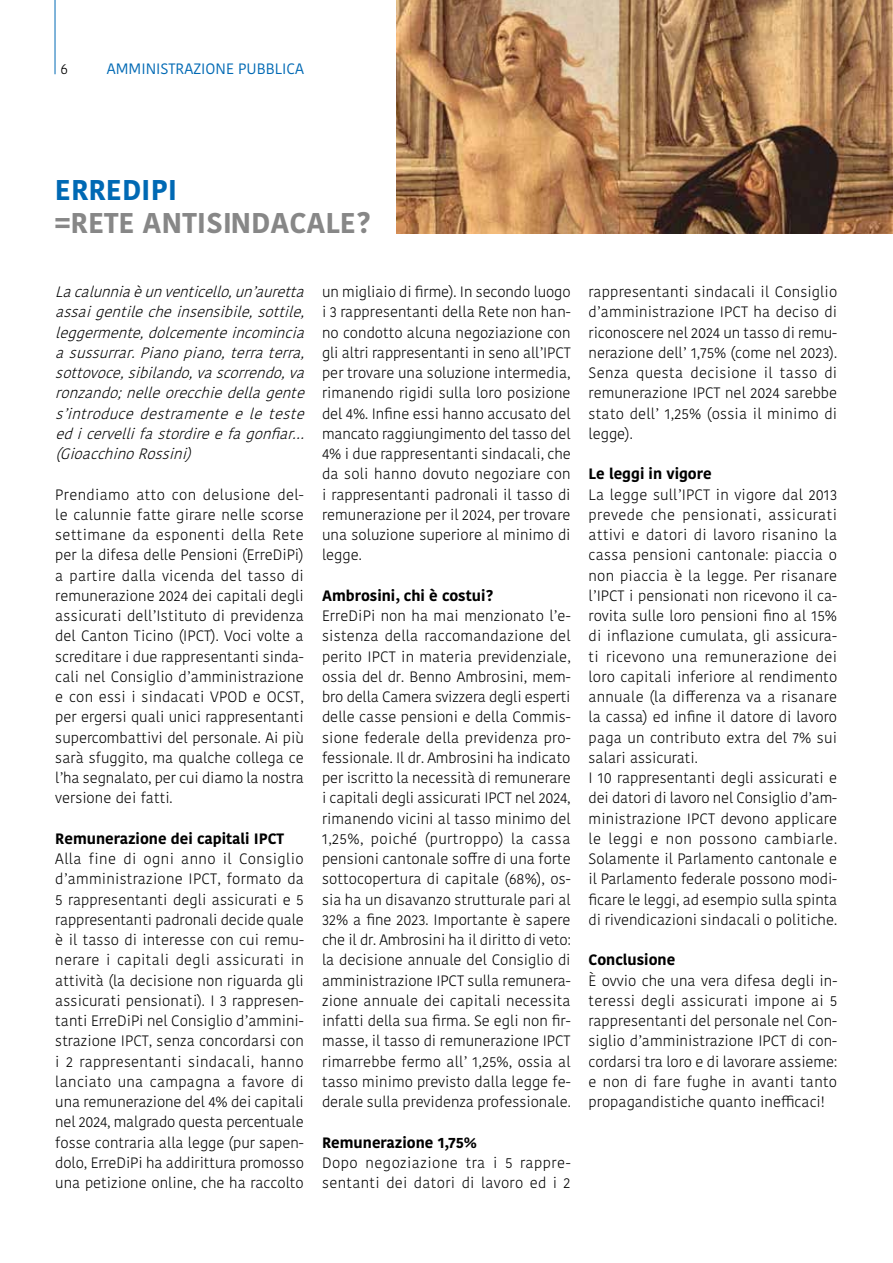
<style>
.page{position:relative;width:893px;height:1263px;background:#fff}
.page>*{position:absolute;margin:0;border:0;box-sizing:border-box;transform-origin:0 0}
.t1{font:700 28.5px "Kohinoor Bangla";color:#878787}
.t2{font:700 28.5px "Kohinoor Bangla";color:#0069b4}
.t3{font:300 15px/20.2px "Kohinoor Bangla";color:#000;text-align:justify}
.t4{font:italic 300 15px/20.2px "Kohinoor Bangla";color:#000;text-align:justify}
.t5{font:700 15px "Kohinoor Bangla";color:#000}
.t6{font:300 15px/20.2px "Kohinoor Bangla";letter-spacing:.02em;color:#000}
.t7{font:15px "Kohinoor Bangla";color:#0069b4}
</style>
<div class="page">
<hr style="left:55px;top:0;width:1px;height:74px;background:#0069b4">
<img style="left:397px;top:0;width:496px;height:234px">
<p class="t3" style="left:60px;top:59px;width:9px">6</p>
<p class="t7" style="left:107px;top:57px;width:199px">AMMINISTRAZIONE PUBBLICA</p>
<h1 class="t2" style="left:55px;top:165px;width:124px">ERREDIPI</h1>
<h1 class="t1" style="left:55px;top:198px;width:318px">=RETE ANTISINDACALE?</h1>
<p class="t4" style="left:55px;top:281px;width:256px">Lacalunniaèunventicello,un’auretta assaigentilecheinsensibile,sottile, leggermente,dolcementeincomincia asussurrar.Pianopiano,terraterra, sottovoce,sibilando,vascorrendo,va ronzando;nelleorecchiedellagente s’introducedestramenteeleteste edicervellifastordireefagonfiar… (GioacchinoRossini)</p>
<p class="t3" style="left:55px;top:484px;width:250px">Prendiamo atto con delusione del&shy;le calunnie fatte girare nelle scorse settimane da esponenti della Rete per la difesa delle Pensioni (ErreDiPi) a partire dalla vicenda del tasso di remunerazione 2024 dei capitali degli assicurati dell’Istituto di previdenza del Canton Ticino (IPCT). Voci volte a screditare i due rappresentanti sinda&shy;cali nel Consiglio d’amministrazione e con essi i sindacati VPOD e OCST, per ergersi quali unici rappresentanti supercombattivi del personale. Ai più sarà sfuggito, ma qualche collega ce l’ha segnalato, per cui diamo la nostra versione dei fatti.</p>
<p class="t5" style="left:55px;top:825px;width:230px">Remunerazione dei capitali IPCT</p>
<p class="t3" style="left:55px;top:848px;width:250px">Alla fine di ogni anno il Consiglio d’amministrazione IPCT, formato da 5 rappresentanti degli assicurati e 5 rappresentanti padronali decide quale è il tasso di interesse con cui remu&shy;nerare i capitali degli assicurati in attività (la decisione non riguarda gli assicurati pensionati). I 3 rappresen&shy;tanti ErreDiPi nel Consiglio d’ammini&shy;strazione IPCT, senza concordarsi con i 2 rappresentanti sindacali, hanno lanciato una campagna a favore di una remunerazione del 4% dei capitali nel 2024, malgrado questa percentuale fosse contraria alla legge (pur sapen&shy;dolo, ErreDiPi ha addirittura promosso una petizione online, che ha raccolto</p>
<p class="t3" style="left:322px;top:281px;width:250px">un migliaio di firme). In secondo luogo i 3 rappresentanti della Rete non han&shy;no condotto alcuna negoziazione con gli altri rappresentanti in seno all’IPCT per trovare una soluzione intermedia, rimanendo rigidi sulla loro posizione del 4%. Infine essi hanno accusato del mancato raggiungimento del tasso del 4% i due rappresentanti sindacali, che da soli hanno dovuto negoziare con i rappresentanti padronali il tasso di remunerazione per il 2024, per trovare una soluzione superiore al minimo di legge.</p>
<p class="t5" style="left:322px;top:582px;width:173px">Ambrosini, chi è costui?</p>
<p class="t3" style="left:322px;top:605px;width:250px">ErreDiPi non ha mai menzionato l’e&shy;sistenza della raccomandazione del perito IPCT in materia previdenziale, ossia del dr. Benno Ambrosini, mem&shy;bro della Camera svizzera degli esperti delle casse pensioni e della Commis&shy;sione federale della previdenza pro&shy;fessionale. Il dr. Ambrosini ha indicato per iscritto la necessità di remunerare i capitali degli assicurati IPCT nel 2024, rimanendo vicini al tasso minimo del 1,25%, poiché (purtroppo) la cassa pensioni cantonale soffre di una forte sottocopertura di capitale (68%), os&shy;sia ha un disavanzo strutturale pari al 32% a fine 2023. Importante è sapere che il dr. Ambrosini ha il diritto di veto: la decisione annuale del Consiglio di amministrazione IPCT sulla remunera&shy;zione annuale dei capitali necessita infatti della sua firma. Se egli non fir&shy;masse, il tasso di remunerazione IPCT rimarrebbe fermo all’ 1,25%, ossia al tasso minimo previsto dalla legge fe&shy;derale sulla previdenza professionale.</p>
<p class="t5" style="left:322px;top:1129px;width:156px">Remunerazione 1,75%</p>
<p class="t6" style="left:322px;top:1152px;width:250px">Dopo negoziazione tra i 5 rappre&shy;sentanti dei datori di lavoro ed i 2</p>
<p class="t3" style="left:589px;top:281px;width:250px">rappresentanti sindacali il Consiglio d’amministrazione IPCT ha deciso di riconoscere nel 2024 un tasso di remu&shy;nerazione dell’ 1,75% (come nel 2023).<br>Senza questa decisione il tasso di remunerazione IPCT nel 2024 sarebbe stato dell’ 1,25% (ossia il minimo di legge).</p>
<p class="t5" style="left:589px;top:461px;width:125px">Le leggi in vigore</p>
<p class="t3" style="left:589px;top:484px;width:250px;text-align:left">La legge sull’IPCT in vigore dal 2013 prevede che pensionati, assicurati attivi e datori di lavoro risanino la cassa pensioni cantonale: piaccia o non piaccia è la legge. Per risanare l’IPCT i pensionati non ricevono il ca&shy;rovita sulle loro pensioni fino al 15% di inflazione cumulata, gli assicura&shy;ti ricevono una remunerazione dei loro capitali inferiore al rendimento annuale (la differenza va a risanare la cassa) ed infine il datore di lavoro paga un contributo extra del 7% sui salari assicurati.<br>I 10 rappresentanti degli assicurati e dei datori di lavoro nel Consiglio d’am&shy;ministrazione IPCT devono applicare le leggi e non possono cambiarle.<br>Solamente il Parlamento cantonale e il Parlamento federale possono modi&shy;ficare le leggi, ad esempio sulla spinta di rivendicazioni sindacali o politiche.</p>
<p class="t5" style="left:589px;top:947px;width:88px">Conclusione</p>
<p class="t3" style="left:589px;top:970px;width:250px">È ovvio che una vera difesa degli in&shy;teressi degli assicurati impone ai 5 rappresentanti del personale nel Con&shy;siglio d’amministrazione IPCT di con&shy;cordarsi tra loro e di lavorare assieme: e non di fare fughe in avanti tanto propagandistiche quanto inefficaci!</p>
</div>
